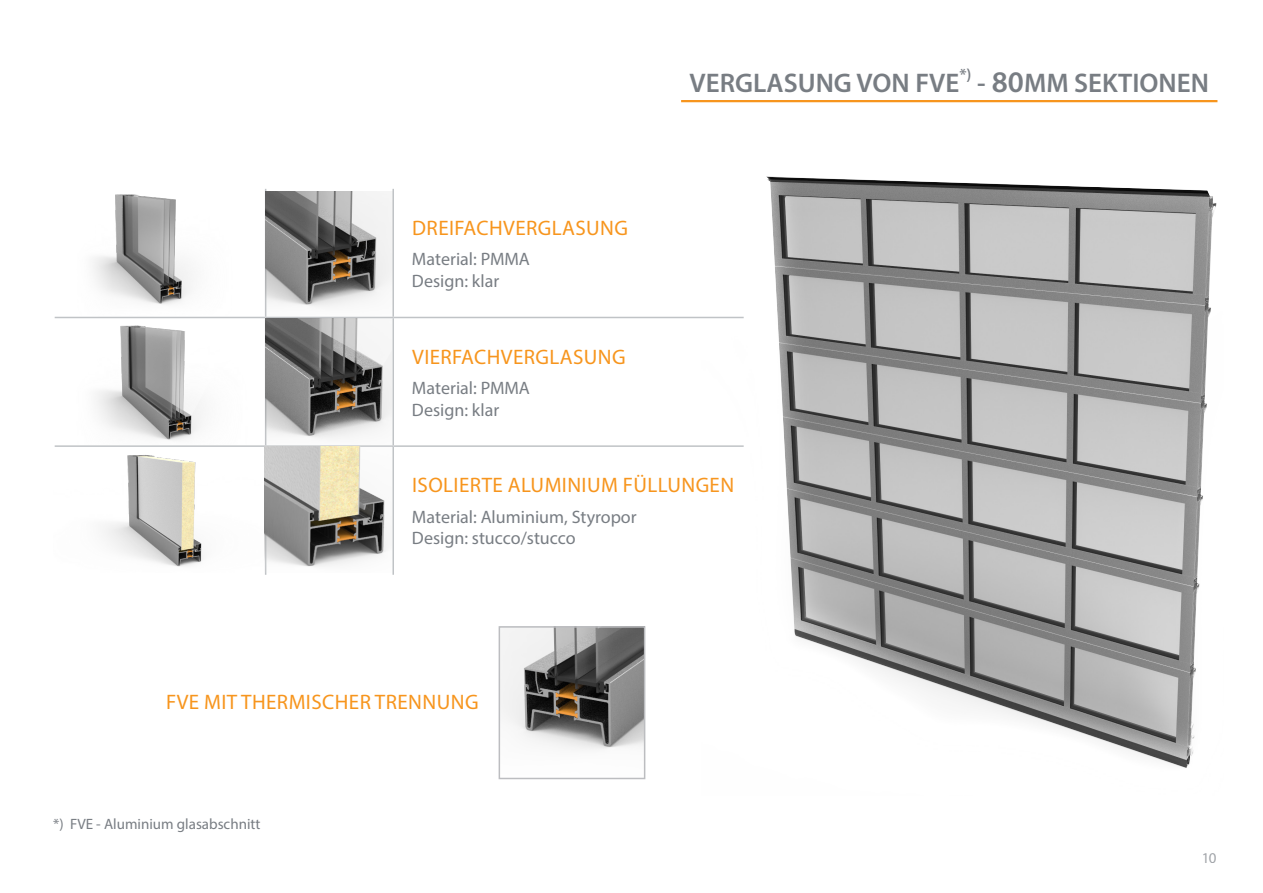
<style>
.page{position:relative;width:1263px;height:893px;background:#fff}
.page>*{position:absolute;margin:0;border:0;box-sizing:border-box;transform-origin:0 0}
.Nadpis_podstranka{font:600 27px "Myriad Pro";color:#787d83}
.Podnadpis_text_14bodu{font:21px "Myriad Pro";letter-spacing:.02em;color:#f7951d}
.t1{font:18px/21.6px "Myriad Pro";color:#787d83}
.t2{font:15px "Myriad Pro";color:#787d83}
.s1{font-size:30px}
</style>
<div class="page">
<hr style="left:681px;top:100px;width:536px;height:2px;background:#f7951d">
<hr style="left:265px;top:189px;width:1px;height:128px;background:#c0c3c6">
<hr style="left:392px;top:189px;width:2px;height:128px;background:#c0c3c6">
<hr style="left:55px;top:317px;width:211px;height:1px;background:#c0c3c6">
<hr style="left:266px;top:317px;width:127px;height:1px;background:#c0c3c6">
<hr style="left:265px;top:318px;width:1px;height:127px;background:#c0c3c6">
<hr style="left:393px;top:317px;width:351px;height:1px;background:#c0c3c6">
<hr style="left:392px;top:318px;width:2px;height:127px;background:#c0c3c6">
<hr style="left:55px;top:445px;width:211px;height:2px;background:#c0c3c6">
<hr style="left:266px;top:445px;width:127px;height:2px;background:#c0c3c6">
<hr style="left:265px;top:447px;width:1px;height:128px;background:#c0c3c6">
<hr style="left:393px;top:445px;width:351px;height:2px;background:#c0c3c6">
<hr style="left:392px;top:447px;width:2px;height:128px;background:#c0c3c6">
<img style="left:54px;top:194px;width:210px;height:246px">
<img style="left:265px;top:191px;width:127px;height:253px">
<img style="left:502px;top:629px;width:140px;height:121px">
<div style="left:499px;top:626px;width:146px;height:153px;border:2px solid #bcbdc0"></div>
<img style="left:702px;top:176px;width:515px;height:592px">
<img style="left:54px;top:446px;width:337px;height:127px">
<p class="Podnadpis_text_14bodu" style="left:412px;top:215px;width:217px">DREIFACHVERGLASUNG</p>
<p class="t1" style="left:412px;top:248px;width:119px">Material: PMMA<br>Design: klar</p>
<p class="Podnadpis_text_14bodu" style="left:412px;top:344px;width:215px">VIERFACHVERGLASUNG</p>
<p class="t1" style="left:412px;top:377px;width:119px">Material: PMMA<br>Design: klar</p>
<p class="Nadpis_podstranka" style="left:690px;top:65px;width:521px">VERGLASUNG VON FVE<sup>*)</sup> - <span class="s1">80</span>MM SEKTIONEN</p>
<p class="Podnadpis_text_14bodu" style="left:412px;top:472px;width:323px">ISOLIERTE ALUMINIUM FÜLLUNGEN</p>
<p class="t1" style="left:412px;top:505px;width:226px">Material: Aluminium, Styropor<br>Design: stucco/stucco</p>
<p class="Podnadpis_text_14bodu" style="left:166px;top:689px;width:314px">FVE MIT THERMISCHER TRENNUNG</p>
<p class="t2" style="left:53px;top:815px;width:209px">*) FVE - Aluminium glasabschnitt</p>
<p class="t2" style="left:1201px;top:848px;width:17px">10</p>
</div>
